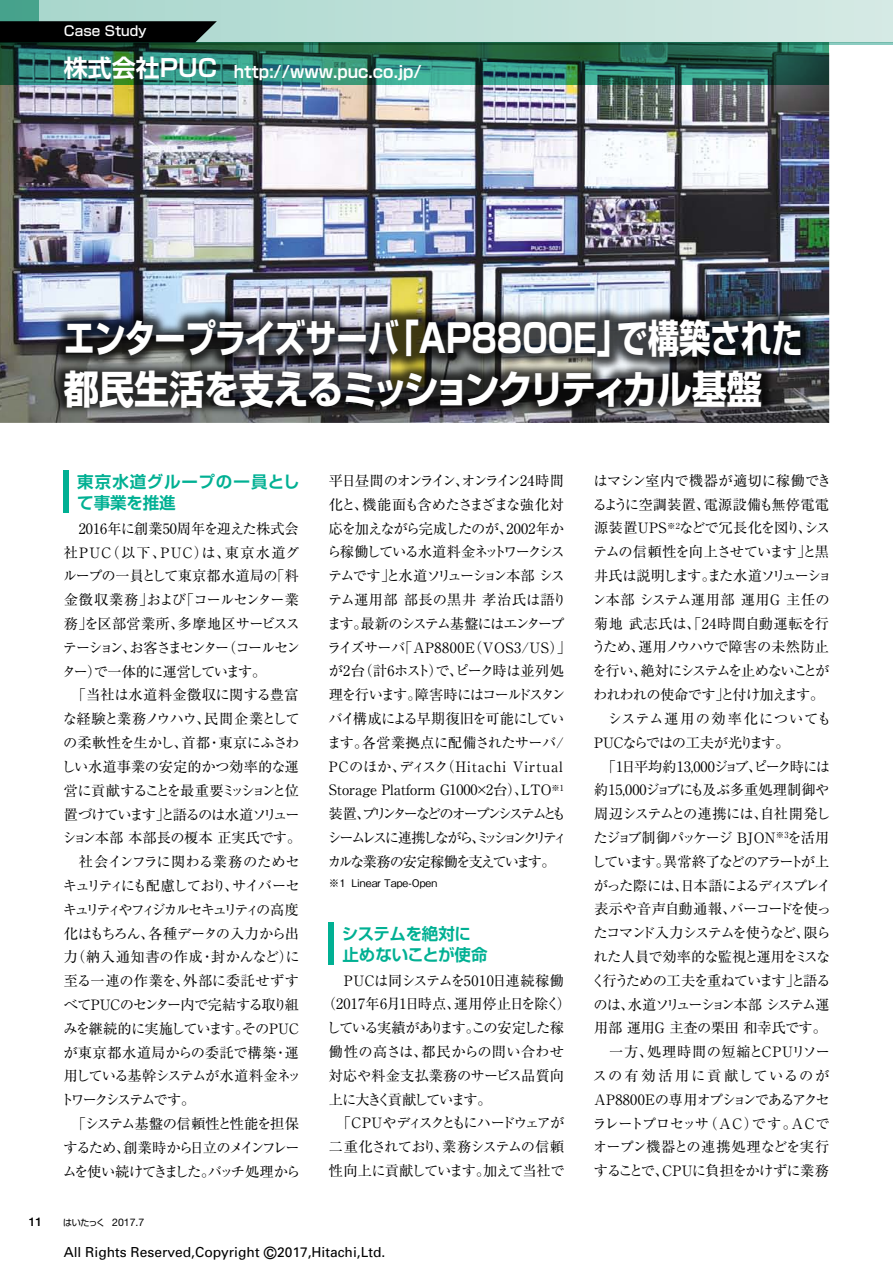
<style>
.page{position:relative;width:893px;height:1263px;background:#fff}
.page>*{position:absolute;margin:0;border:0;box-sizing:border-box;transform-origin:0 0}
.t1{font:700 39px/51px "Shin Go Pro";letter-spacing:-.015em;color:#fff;scale:.8 1}
.t2{font:700 16.5px "Shin Go Pro De";color:#fff}
.t3{font:700 16.5px/21px "Shin Go Pro De";letter-spacing:.035em;color:#00b093}
.t4{font:700 16.5px/21px "Shin Go Pro De";color:#00b093}
.t5{font:14.25px/23.9px "Ryumin Pro";letter-spacing:-.085em;color:#000}
.t6{font:14.25px/23.9px "Ryumin Pro";letter-spacing:-.065em;color:#000;text-align:justify}
.t7{font:14.25px "Ryumin Pro";letter-spacing:-.02em;color:#000}
.t8{font:14.25px "Ryumin Pro";letter-spacing:-.12em;color:#000}
.t9{font:14.25px "Ryumin Pro";letter-spacing:.015em;color:#000}
.t10{font:14.25px "Ryumin Pro";letter-spacing:.02em;color:#000}
.t11{font:14.25px "Ryumin Pro";color:#000}
.t12{font:14.25px "Ryumin Pro";letter-spacing:-.135em;color:#000}
.t13{font:14.25px "Ryumin Pro";letter-spacing:-.095em;color:#000}
.t14{font:14.25px "Ryumin Pro";letter-spacing:-.105em;color:#000}
.t15{font:14.25px "Ryumin Pro";letter-spacing:-.125em;color:#000}
.t16{font:14.25px "Ryumin Pro";letter-spacing:-.03em;color:#000}
.t17{font:14.25px "Ryumin Pro";letter-spacing:-.015em;color:#000}
.t18{font:14.25px "Ryumin Pro";letter-spacing:.035em;color:#000}
.t19{font:14.25px "Ryumin Pro";letter-spacing:-.155em;color:#000}
.t20{font:14.25px "Ryumin Pro";letter-spacing:-.1em;color:#000}
.t21{font:14.25px "Ryumin Pro";letter-spacing:-.235em;color:#000}
.t22{font:14.25px "Ryumin Pro";letter-spacing:.005em;color:#000}
.t23{font:14.25px "Ryumin Pro";letter-spacing:-.115em;color:#000}
.t24{font:14.25px "Ryumin Pro";letter-spacing:-.04em;color:#000}
.t25{font:14.25px "Ryumin Pro";letter-spacing:-.035em;color:#000}
.t26{font:14.25px "Ryumin Pro";letter-spacing:.01em;color:#000}
.t27{font:14.25px "Ryumin Pro";letter-spacing:-.09em;color:#000}
.t28{font:14.25px "Ryumin Pro";letter-spacing:-.005em;color:#000}
.t29{font:14.25px "Ryumin Pro";letter-spacing:-.045em;color:#000}
.t30{font:14.25px "Ryumin Pro";letter-spacing:.055em;color:#000}
.t31{font:14.25px "Ryumin Pro";letter-spacing:.115em;color:#000}
.t32{font:14.25px "Ryumin Pro";letter-spacing:-.14em;color:#000}
.t33{font:13.8px "Univers";color:#000}
.t34{font:500 13.5px "Shin Go Pro";color:#fff}
.t35{font:500 12px "Helvetica Neue LT Std";color:#000}
.t36{font:500 10.5px "Gothic BBB Pro";color:#000}
.t37{font:10.5px "Helvetica Neue LT Std";color:#000}
.s1{font-size:24px}
.s2{font-family:"Shin Go Pro";font-size:9px}
.s3{font-size:16.95px}
</style>
<div class="page">
<img style="left:0;top:85px;width:829px;height:165px">
<svg style="left:0;top:45px;width:829px;height:40px;background:#296f5d"></svg>
<img style="left:0;top:250px;width:830px;height:227px">
<div style="left:64px;top:470px;width:5px;height:43px;background:#00b093"></div>
<div style="left:329px;top:922px;width:5px;height:43px;background:#00b093"></div>
<div style="left:0;top:0;width:893px;height:42px;background:linear-gradient(to right,#a6d5cb,#d6eae5)"></div>
<div style="left:0;top:0;width:38px;height:42px;background:#47a28c"></div>
<hr style="left:0;top:42px;width:893px;height:3px;background:#8bccc1">
<svg style="left:0;top:21px;width:217px;height:21px;background:#0a0c0c"></svg>
<p class="t34" style="left:64px;top:20px;width:84px">Case Study</p>
<p class="t2" style="left:64px;top:59px;width:359px"><span class="s1">株式会社PUC</span> http://www.puc.co.jp/</p>
<h1 class="t1" style="left:64px;top:308px;width:925px">エンタープライズサーバ「AP8800E」で構築された都民生活を支えるミッションクリティカル基盤</h1>
<p class="t3" style="left:77px;top:469px;width:224px">東京水道グループの一員として事業を推進</p>
<p class="t6" style="left:62px;top:516px;width:240px;text-indent:17px">2016年に創業50周年を迎えた株式会社PUC（以下、PUC）は、東京水道グループの一員として東京都水道局の「料金徴収業務」および「コールセンター業務」を区部営業所、多摩地区サービスステーション、お客さまセンター（コールセンター）で一体的に運営しています。</p>
<p class="t9" style="left:72px;top:684px;width:229px">「当社は水道料金徴収に関する豊富</p>
<p class="t6" style="left:63px;top:706px;width:238px">な経験と業務ノウハウ、民間企業として</p>
<p class="t16" style="left:63px;top:731px;width:238px">の柔軟性を生かし、首都・東京にふさわ</p>
<p class="t7" style="left:62px;top:755px;width:239px">しい水道事業の安定的かつ効率的な運</p>
<p class="t12" style="left:64px;top:779px;width:237px">営に貢献することを最重要ミッションと位</p>
<p class="t13" style="left:64px;top:803px;width:237px">置づけています」と語るのは水道ソリュー</p>
<p class="t25" style="left:62px;top:827px;width:240px">ション本部 本部長の榎本 正実氏です。</p>
<p class="t17" style="left:79px;top:851px;width:222px">社会インフラに関わる業務のためセ</p>
<p class="t14" style="left:63px;top:874px;width:238px">キュリティにも配慮しており、サイバーセ</p>
<p class="t21" style="left:63px;top:898px;width:238px">キュリティやフィジカルセキュリティの高度</p>
<p class="t5" style="left:64px;top:920px;width:237px">化はもちろん、各種データの入力から出</p>
<p class="t10" style="left:64px;top:946px;width:238px">力（納入通知書の作成・封かんなど）に</p>
<p class="t26" style="left:64px;top:970px;width:237px">至る一連の作業を、外部に委託せずす</p>
<p class="t6" style="left:64px;top:992px;width:237px">べてPUCのセンター内で完結する取り組</p>
<p class="t6" style="left:63px;top:1016px;width:237px">みを継続的に実施しています。そのPUC</p>
<p class="t9" style="left:64px;top:1041px;width:237px">が東京都水道局からの委託で構築・運</p>
<p class="t5" style="left:64px;top:1063px;width:239px">用している基幹システムが水道料金ネッ</p>
<p class="t19" style="left:60px;top:1089px;width:137px">トワークシステムです。</p>
<p class="t27" style="left:72px;top:1112px;width:229px">「システム基盤の信頼性と性能を担保</p>
<p class="t15" style="left:64px;top:1136px;width:237px">するため、創業時から日立のメインフレー</p>
<p class="t13" style="left:63px;top:1160px;width:239px">ムを使い続けてきました。バッチ処理から</p>
<p class="t35" style="left:29px;top:1215px;width:15px">11</p>
<p class="t37" style="left:63px;top:1216px;width:83px"><span class="s2">はいたっく</span> 2017.7</p>
<p class="t5" style="left:327px;top:468px;width:246px">平日昼間のオンライン、オンライン24時間化と、機能面も含めたさまざまな強化対応を加えながら完成したのが、2002年から稼働している水道料金ネットワークシステムです」と水道ソリューション本部 システム運用部 部長の黒井 孝治氏は語ります。最新のシステム基盤にはエンタープライズサーバ「AP8800E（VOS3/US）」が2台（計6ホスト）で、ピーク時は並列処理を行います。障害時にはコールドスタンバイ構成による早期復旧を可能にしています。各営業拠点に配備されたサーバ/<br>PCのほか、ディスク（Hitachi Virtual<br>Storage Platform G1000×2台）、LTO<sup>※1</sup>装置、プリンターなどのオープンシステムともシームレスに連携しながら、ミッションクリティカルな業務の安定稼働を支えています。</p>
<p class="t36" style="left:329px;top:875px;width:110px">※1 Linear Tape-Open</p>
<p class="t4" style="left:342px;top:921px;width:147px">システムを絶対に止めないことが使命</p>
<p class="t7" style="left:344px;top:969px;width:222px">PUCは同システムを5010日連続稼働</p>
<p class="t11" style="left:322px;top:993px;width:251px">（2017年6月1日時点、運用停止日を除く）</p>
<p class="t23" style="left:327px;top:1017px;width:239px">している実績があります。この安定した稼</p>
<p class="t10" style="left:329px;top:1040px;width:237px">働性の高さは、都民からの問い合わせ</p>
<p class="t28" style="left:329px;top:1064px;width:237px">対応や料金支払業務のサービス品質向</p>
<p class="t32" style="left:329px;top:1088px;width:164px">上に大きく貢献しています。</p>
<p class="t19" style="left:337px;top:1112px;width:229px">「CPUやディスクともにハードウェアが</p>
<p class="t6" style="left:329px;top:1134px;width:237px">二重化されており、業務システムの信頼</p>
<p class="t6" style="left:329px;top:1158px;width:237px">性向上に貢献しています。加えて当社で</p>
<p class="t33" style="left:64px;top:1244px;width:323px">All Rights Reserved,Copyright <span class="s3">©</span>2017,Hitachi,Ltd.</p>
<p class="t11" style="left:593px;top:469px;width:239px">はマシン室内で機器が適切に稼働でき</p>
<p class="t9" style="left:593px;top:493px;width:238px">るように空調装置、電源設備も無停電電</p>
<p class="t22" style="left:594px;top:517px;width:238px">源装置UPS<sup>※2</sup>などで冗長化を図り、シス</p>
<p class="t6" style="left:593px;top:539px;width:238px">テムの信頼性を向上させています」と黒</p>
<p class="t8" style="left:594px;top:564px;width:239px">井氏は説明します。また水道ソリューショ</p>
<p class="t10" style="left:592px;top:588px;width:239px">ン本部 システム運用部 運用G 主任の</p>
<p class="t18" style="left:594px;top:612px;width:237px">菊地 武志氏は、「24時間自動運転を行</p>
<p class="t7" style="left:592px;top:636px;width:239px">うため、運用ノウハウで障害の未然防止</p>
<p class="t8" style="left:593px;top:660px;width:238px">を行い、絶対にシステムを止めないことが</p>
<p class="t6" style="left:593px;top:682px;width:233px">われわれの使命です」と付け加えます。</p>
<p class="t30" style="left:608px;top:707px;width:225px">システム運用の効率化についても</p>
<p class="t6" style="left:594px;top:729px;width:197px">PUCならではの工夫が光ります。</p>
<p class="t20" style="left:602px;top:755px;width:229px">「1日平均約13,000ジョブ、ピーク時には</p>
<p class="t17" style="left:594px;top:779px;width:237px">約15,000ジョブにも及ぶ多重処理制御や</p>
<p class="t6" style="left:594px;top:801px;width:238px">周辺システムとの連携には、自社開発し</p>
<p class="t6" style="left:593px;top:825px;width:237px">たジョブ制御パッケージ BJON<sup>※3</sup>を活用</p>
<p class="t15" style="left:592px;top:850px;width:239px">しています。異常終了などのアラートが上</p>
<p class="t8" style="left:594px;top:874px;width:239px">がった際には、日本語によるディスプレイ</p>
<p class="t6" style="left:594px;top:896px;width:239px">表示や音声自動通報、バーコードを使っ</p>
<p class="t14" style="left:593px;top:922px;width:239px">たコマンド入力システムを使うなど、限ら</p>
<p class="t6" style="left:594px;top:944px;width:238px">れた人員で効率的な監視と運用をミスな</p>
<p class="t5" style="left:591px;top:967px;width:241px">く行うための工夫を重ねています」と語る</p>
<p class="t12" style="left:594px;top:993px;width:237px">のは、水道ソリューション本部 システム運</p>
<p class="t7" style="left:594px;top:1017px;width:234px">用部 運用G 主査の栗田 和幸氏です。</p>
<p class="t18" style="left:609px;top:1041px;width:222px">一方、処理時間の短縮とCPUリソー</p>
<p class="t31" style="left:593px;top:1064px;width:238px">スの有効活用に貢献しているのが</p>
<p class="t6" style="left:594px;top:1086px;width:237px">AP8800Eの専用オプションであるアクセ</p>
<p class="t16" style="left:592px;top:1112px;width:239px">ラレートプロセッサ（AC）です。ACで</p>
<p class="t29" style="left:593px;top:1136px;width:238px">オープン機器との連携処理などを実行</p>
<p class="t24" style="left:594px;top:1160px;width:237px">することで、CPUに負担をかけずに業務</p>
</div>
